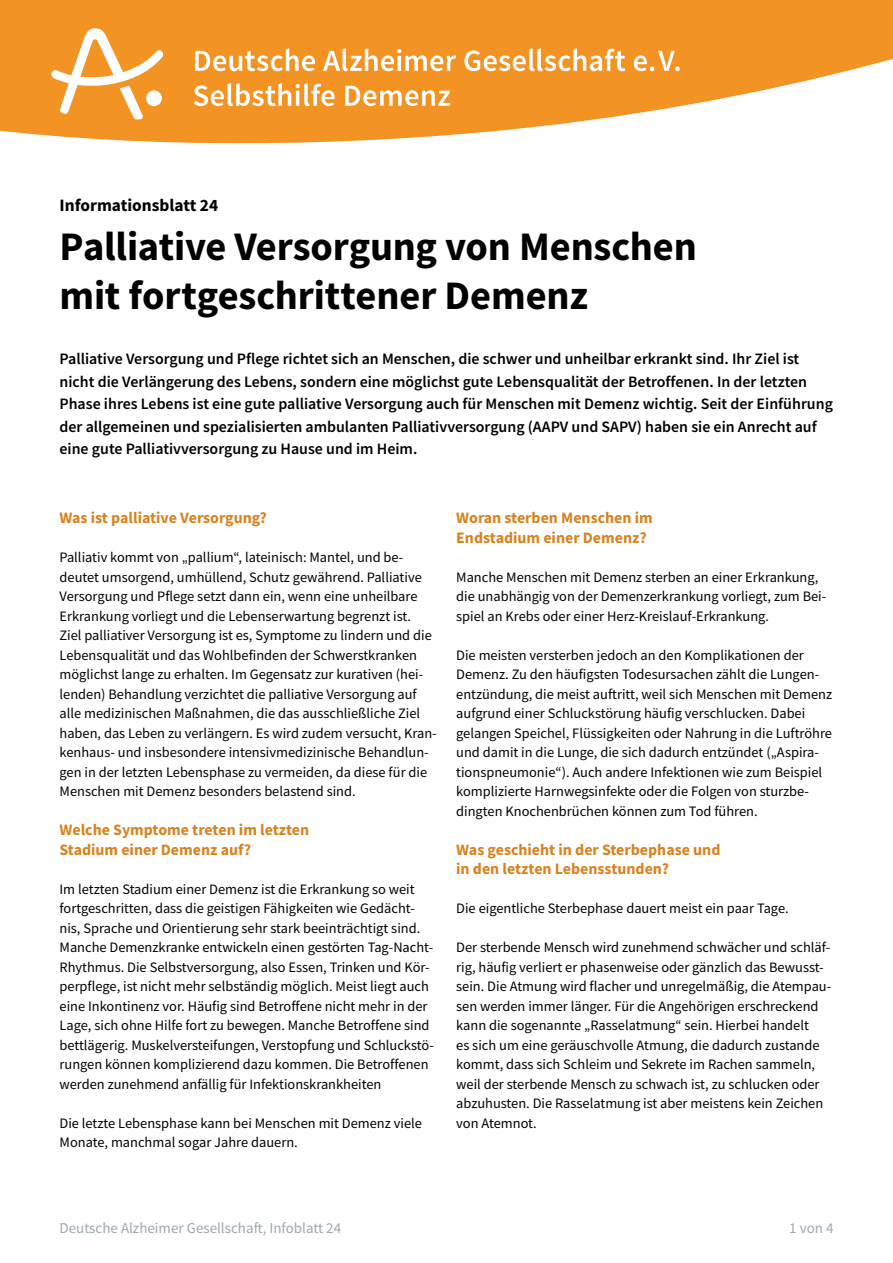
<style>
.page{position:relative;width:893px;height:1263px;background:#fff}
.page>*{position:absolute;margin:0;border:0;box-sizing:border-box;transform-origin:0 0}
.Headline_27{font:700 40.5px/48.8px "Source Sans Pro";letter-spacing:-.005em;color:#000}
.t1{font:700 17.4px "Source Sans Pro";color:#000}
.zusammenfassung{font:600 15.9px/22.5px "Source Sans Pro";color:#000}
.Zwischenüberschrift{font:700 15.9px/19.5px "Source Sans Pro";color:#d78320}
.t2{font:15px "Source Sans Pro";color:#9ca9b1}
.fließtext_ohne-Absta{font:14.4px/19.5px "Source Sans Pro";color:#000}
</style>
<div class="page">
<svg style="left:0;top:0;width:893px;height:143px;fill:#f39323"></svg>
<svg style="left:51px;top:28px;width:112px;height:92px"></svg>
<svg style="left:195px;top:48px;width:120px;height:23px"></svg>
<svg style="left:323px;top:48px;width:133px;height:23px"></svg>
<svg style="left:464px;top:48px;width:161px;height:23px"></svg>
<svg style="left:634px;top:51px;width:46px;height:20px"></svg>
<svg style="left:194px;top:83px;width:141px;height:23px"></svg>
<svg style="left:345px;top:86px;width:105px;height:20px"></svg>
<p class="t1" style="left:60px;top:194px;width:160px">Informationsblatt 24</p>
<p class="Headline_27" style="left:60px;top:222px;width:639px">Palliative Versorgung von Menschen mit fortgeschrittener Demenz</p>
<p class="zusammenfassung" style="left:60px;top:348px;width:775px">Palliative Versorgung und Pflege richtet sich an Menschen, die schwer und unheilbar erkrankt sind. Ihr Ziel ist nicht die Verlängerung des Lebens, sondern eine möglichst gute Lebensqualität der Betroffenen. In der letzten Phase ihres Lebens ist eine gute palliative Versorgung auch für Menschen mit Demenz wichtig. Seit der Einführung der allgemeinen und spezialisierten ambulanten Palliativversorgung (AAPV und SAPV) haben sie ein Anrecht auf eine gute Palliativversorgung zu Hause und im Heim.</p>
<p class="Zwischenüberschrift" style="left:60px;top:508px;width:209px">Was ist palliative Versorgung?</p>
<p class="fließtext_ohne-Absta" style="left:60px;top:548px;width:379px">Palliativ kommt von „pallium“, lateinisch: Mantel, und be&shy;deutet umsorgend, umhüllend, Schutz gewährend. Palliative Versorgung und Pflege setzt dann ein, wenn eine unheilbare Erkrankung vorliegt und die Lebenserwartung begrenzt ist.<br>Ziel palliativer Versorgung ist es, Symptome zu lindern und die Lebensqualität und das Wohlbefinden der Schwerstkranken möglichst lange zu erhalten. Im Gegensatz zur kurativen (hei&shy;lenden) Behandlung verzichtet die palliative Versorgung auf alle medizinischen Maßnahmen, die das ausschließliche Ziel haben, das Leben zu verlängern. Es wird zudem versucht, Kran&shy;kenhaus- und insbesondere intensivmedizinische Behandlun&shy;gen in der letzten Lebensphase zu vermeiden, da diese für die Menschen mit Demenz besonders belastend sind.</p>
<p class="Zwischenüberschrift" style="left:60px;top:820px;width:251px">Welche Symptome treten im letzten<br>Stadium einer Demenz auf?</p>
<p class="fließtext_ohne-Absta" style="left:60px;top:879px;width:376px">Im letzten Stadium einer Demenz ist die Erkrankung so weit fortgeschritten, dass die geistigen Fähigkeiten wie Gedächt&shy;nis, Sprache und Orientierung sehr stark beeinträchtigt sind.<br>Manche Demenzkranke entwickeln einen gestörten Tag-Nacht-Rhythmus. Die Selbstversorgung, also Essen, Trinken und Kör&shy;perpflege, ist nicht mehr selbständig möglich. Meist liegt auch eine Inkontinenz vor. Häufig sind Betroffene nicht mehr in der Lage, sich ohne Hilfe fort zu bewegen. Manche Betroffene sind bettlägerig. Muskelversteifungen, Verstopfung und Schluckstö&shy;rungen können komplizierend dazu kommen. Die Betroffenen werden zunehmend anfällig für Infektionskrankheiten</p>
<p class="fließtext_ohne-Absta" style="left:60px;top:1113px;width:364px">Die letzte Lebensphase kann bei Menschen mit Demenz viele<br>Monate, manchmal sogar Jahre dauern.</p>
<p class="Zwischenüberschrift" style="left:456px;top:508px;width:198px">Woran sterben Menschen im<br>Endstadium einer Demenz?</p>
<p class="fließtext_ohne-Absta" style="left:456px;top:567px;width:372px">Manche Menschen mit Demenz sterben an einer Erkrankung, die unabhängig von der Demenzerkrankung vorliegt, zum Bei&shy;spiel an Krebs oder einer Herz-Kreislauf-Erkrankung.</p>
<p class="fließtext_ohne-Absta" style="left:456px;top:645px;width:377px">Die meisten versterben jedoch an den Komplikationen der Demenz. Zu den häufigsten Todesursachen zählt die Lungen&shy;entzündung, die meist auftritt, weil sich Menschen mit Demenz aufgrund einer Schluckstörung häufig verschlucken. Dabei gelangen Speichel, Flüssigkeiten oder Nahrung in die Luftröhre und damit in die Lunge, die sich dadurch entzündet („Aspira&shy;tionspneumonie“). Auch andere Infektionen wie zum Beispiel komplizierte Harnwegsinfekte oder die Folgen von sturzbe&shy;dingten Knochenbrüchen können zum Tod führen.</p>
<p class="Zwischenüberschrift" style="left:456px;top:840px;width:266px">Was geschieht in der Sterbephase und in den letzten Lebensstunden?</p>
<p class="fließtext_ohne-Absta" style="left:456px;top:899px;width:334px">Die eigentliche Sterbephase dauert meist ein paar Tage.</p>
<p class="fließtext_ohne-Absta" style="left:456px;top:938px;width:376px">Der sterbende Mensch wird zunehmend schwächer und schläf&shy;rig, häufig verliert er phasenweise oder gänzlich das Bewusst&shy;sein. Die Atmung wird flacher und unregelmäßig, die Atempau&shy;sen werden immer länger. Für die Angehörigen erschreckend kann die sogenannte „Rasselatmung“ sein. Hierbei handelt<br>es sich um eine geräuschvolle Atmung, die dadurch zustande kommt, dass sich Schleim und Sekrete im Rachen sammeln, weil der sterbende Mensch zu schwach ist, zu schlucken oder abzuhusten. Die Rasselatmung ist aber meistens kein Zeichen von Atemnot.</p>
<p class="t2" style="left:60px;top:1219px;width:283px">Deutsche Alzheimer Gesellschaft, Infoblatt 24</p>
<p class="t2" style="left:789px;top:1219px;width:46px">1 von 4</p>
</div>
